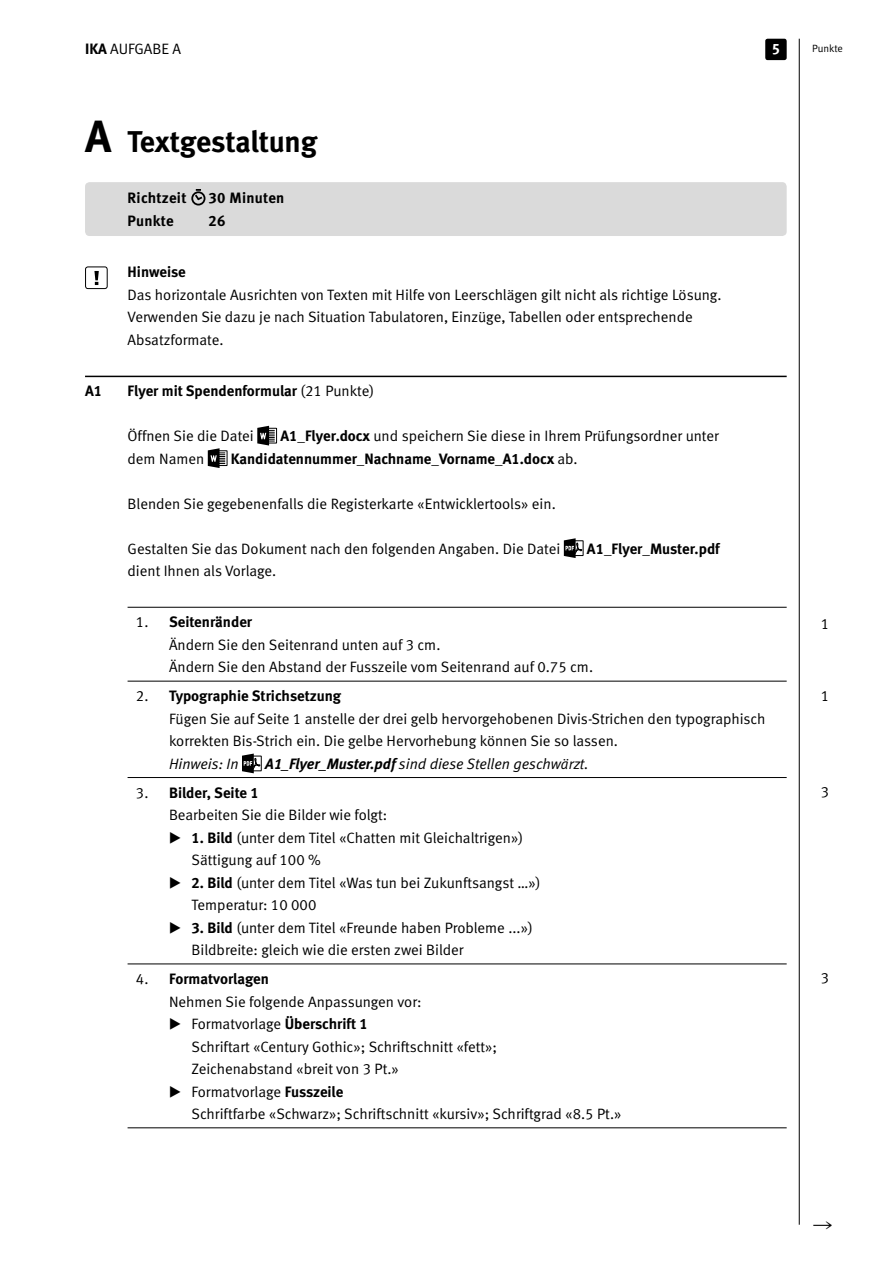
<style>
.page{position:relative;width:893px;height:1263px;background:#fff}
.page>*{position:absolute;margin:0;border:0;box-sizing:border-box;transform-origin:0 0}
.t1{font:30px "Meta Bold LF";letter-spacing:-.005em;color:#000}
.t2{font:19.5px "European Pi Four";color:#000}
.t3{font:15px/22.5px "Meta Normal LF";color:#000}
.t4{font:15px "Meta Bold LF";color:#000}
.t5{font:italic 15px "Meta Normal LF";letter-spacing:-.005em;color:#000}
.t6{font:15px "Meta Bold LF";letter-spacing:.02em;color:#000}
.t7{font:15px "Meta Bold LF";color:#fff}
.t8{font:10.5px "Meta Normal LF";letter-spacing:-.005em;color:#000}
.s1{font-family:"Meta Bold LF"}
.s2{font-size:45px}
.s3{font-family:"Meta Normal LF"}
.s4{font-family:"Meta Normal LF";color:#fff}
.s5{font-family:"European Pi Three"}
</style>
<div class="page">
<div style="left:765px;top:39px;width:22px;height:21px;background:#000;border-radius:2px"></div>
<hr style="left:799px;top:39px;width:1px;height:1186px;background:#000">
<div style="left:85px;top:182px;width:702px;height:54px;background:#dadada;border-radius:4px"></div>
<hr style="left:85px;top:376px;width:702px;height:1px;background:#000">
<hr style="left:128px;top:607px;width:659px;height:1px;background:#000">
<hr style="left:128px;top:681px;width:659px;height:1px;background:#000">
<hr style="left:128px;top:777px;width:659px;height:1px;background:#000">
<hr style="left:128px;top:964px;width:659px;height:1px;background:#000">
<hr style="left:128px;top:1127px;width:659px;height:1px;background:#000">
<div style="left:191px;top:191px;width:14px;height:14px;border:2px solid #000;border-radius:50%"></div>
<svg style="left:193px;top:189px;width:11px;height:13px"></svg>
<div style="left:267px;top:428px;width:10px;height:15px;border:1px solid #000"></div>
<svg style="left:257px;top:426px;width:18px;height:19px"></svg>
<div style="left:217px;top:450px;width:10px;height:16px;border:1px solid #000"></div>
<svg style="left:208px;top:448px;width:17px;height:20px"></svg>
<svg style="left:564px;top:538px;width:19px;height:20px"></svg>
<div style="left:251px;top:756px;width:11px;height:15px;border:1px solid #000"></div>
<svg style="left:242px;top:753px;width:19px;height:20px"></svg>
<svg style="left:94px;top:271px;width:5px;height:14px"></svg>
<div style="left:85px;top:266px;width:23px;height:23px;border:1px solid #000;border-radius:2px"></div>
<p class="t3" style="left:85px;top:38px;width:43px"><span class="s1">IKA</span> Aufgab</p>
<p class="t3" style="left:162px;top:38px;width:21px">e A</p>
<p class="t7" style="left:772px;top:40px;width:10px">5</p>
<p class="t8" style="left:812px;top:43px;width:32px">Punkte</p>
<h1 class="t1" style="left:85px;top:124px;width:234px"><span class="s2">A</span> Textgestaltung</h1>
<p class="t6" style="left:128px;top:189px;width:60px">Richtzeit</p>
<p class="t4" style="left:208px;top:189px;width:78px">30 Minuten</p>
<p class="t4" style="left:128px;top:212px;width:48px">Punkte</p>
<p class="t4" style="left:208px;top:212px;width:19px">26</p>
<p class="t4" style="left:128px;top:263px;width:60px">Hinweise</p>
<p class="t3" style="left:128px;top:283px;width:595px">Das horizontale Ausrichten von Texten mit Hilfe von Leerschlägen gilt nicht als richtige Lösung.<br>Verwenden Sie dazu je nach Situation Tabulatoren, Einzüge, Tabellen oder entsprechende<br>Absatzformate.</p>
<p class="t4" style="left:85px;top:382px;width:19px">A1</p>
<p class="t4" style="left:128px;top:382px;width:248px">Flyer mit Spendenformular <span class="s3">(21 Punkte)</span></p>
<p class="t3" style="left:128px;top:424px;width:128px">Öffnen Sie die Datei</p>
<p class="t3" style="left:280px;top:424px;width:440px"><span class="s1">A1_Flyer.docx</span> und speichern Sie diese in I hrem Prüfungsordner unter</p>
<p class="t3" style="left:128px;top:447px;width:78px">dem Namen</p>
<p class="t4" style="left:231px;top:449px;width:348px">Kandidatennummer_Nachname_Vorname_A1.docx <span class="s3">ab.</span></p>
<p class="t3" style="left:128px;top:492px;width:430px">Blenden Sie gegebenenfalls die Registerkarte «Entwicklertools» ein.</p>
<p class="t3" style="left:128px;top:537px;width:434px">Gestalten Sie das Dokument nach den folgenden Angaben. Die Datei</p>
<p class="t4" style="left:587px;top:539px;width:134px">A1_Flyer_Muster.pdf</p>
<p class="t3" style="left:128px;top:559px;width:150px">dient I hnen als Vorlage.</p>
<p class="t4" style="left:128px;top:613px;width:126px"><span class="s4">0</span><span class="s3">1.</span> Seitenränder</p>
<p class="t3" style="left:169px;top:633px;width:426px">Ändern Sie den Seitenrand unten auf 3 cm.<br>Ändern Sie den Abstand der Fusszeile vom Seitenrand auf 0.75 cm.</p>
<p class="t4" style="left:128px;top:687px;width:215px"><span class="s4">0</span><span class="s3">2.</span> Typographie Strichsetzung</p>
<p class="t3" style="left:169px;top:707px;width:598px">Fügen Sie auf Seite 1 anstelle der drei gelb hervorgehobenen Divis-Strichen den typographisch korrekten Bis-Strich ein. Die gelbe Hervorhebung können Sie so lassen.</p>
<p class="t5" style="left:169px;top:755px;width:71px">Hinweis: In</p>
<p class="t5" style="left:265px;top:755px;width:325px"><span class="s1">A1_Flyer_Muster.pdf</span> sind diese Stellen geschwärzt.</p>
<p class="t4" style="left:128px;top:783px;width:133px"><span class="s4">0</span><span class="s3">3.</span> Bilder, Seite 1</p>
<p class="t3" style="left:169px;top:803px;width:356px">Bearbeiten Sie die Bilder wie folgt:<br><span class="s5">E</span> <span class="s1">1. Bild</span> (unter dem Titel «Chatten mit Gleichaltrigen»)</p>
<p class="t3" style="left:128px;top:848px;width:25px">S</p>
<p class="t3" style="left:200px;top:848px;width:122px">ättigung auf 100 %</p>
<p class="t3" style="left:169px;top:871px;width:373px"><span class="s5">E</span> <span class="s1">2. Bild</span> (unter dem Titel «Was tun bei Zukunftsangst …»)</p>
<p class="t3" style="left:192px;top:893px;width:126px">Temperatur: 10 000</p>
<p class="t3" style="left:169px;top:916px;width:365px"><span class="s5">E</span> <span class="s1">3. Bild</span> (unter dem Titel «Freunde haben Probleme ...»)</p>
<p class="t3" style="left:192px;top:938px;width:274px">Bildbreite: gleich wie die ersten zwei Bilder</p>
<p class="t4" style="left:128px;top:970px;width:143px"><span class="s4">0</span><span class="s3">4.</span> Formatvorlagen</p>
<p class="t3" style="left:169px;top:990px;width:254px">Nehmen Sie folgende Anpassungen vor:<br><span class="s5">E</span> Formatvorlage <span class="s1">Überschrift 1</span></p>
<p class="t3" style="left:128px;top:1035px;width:25px">S</p>
<p class="t3" style="left:200px;top:1035px;width:299px">chriftart «Century Gothic»; Schriftschnitt «fett»;</p>
<p class="t3" style="left:192px;top:1057px;width:209px">Zeichenabstand «breit von 3 Pt.»</p>
<p class="t3" style="left:169px;top:1080px;width:176px"><span class="s5">E</span> Formatvorlage <span class="s1">Fusszeile</span></p>
<p class="t3" style="left:128px;top:1102px;width:25px">S</p>
<p class="t3" style="left:200px;top:1102px;width:423px">chriftfarbe «Schwarz»; Schriftschnitt «kursiv»; Schriftgrad «8.5 Pt.»</p>
<p class="t3" style="left:821px;top:612px;width:10px">1</p>
<p class="t3" style="left:821px;top:684px;width:10px">1</p>
<p class="t3" style="left:821px;top:780px;width:10px">3</p>
<p class="t3" style="left:821px;top:966px;width:10px">3</p>
<h2 class="t2" style="left:814px;top:1214px;width:21px">R</h2>
</div>
